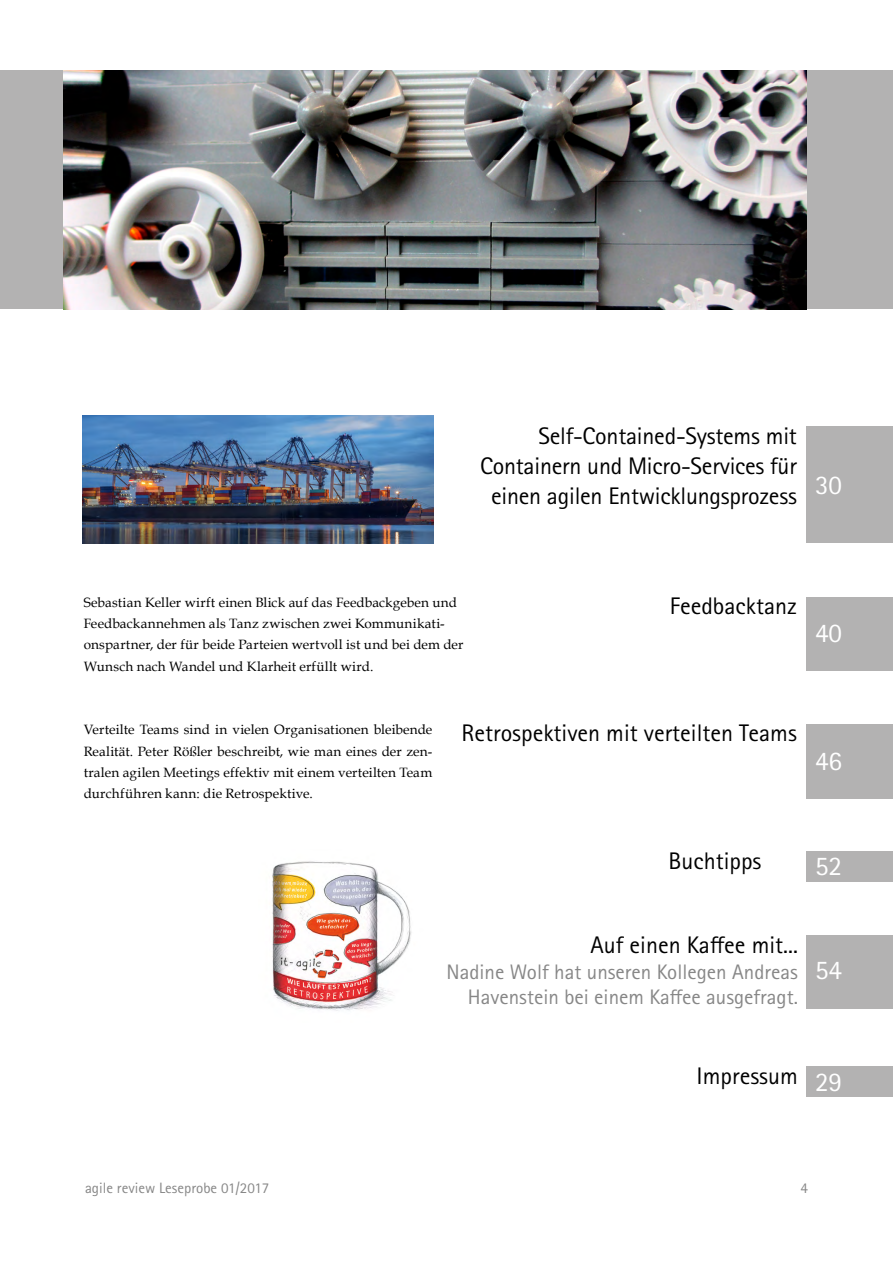
<style>
.page{position:relative;width:893px;height:1263px;background:#fff}
.page>*{position:absolute;margin:0;border:0;box-sizing:border-box;transform-origin:0 0}
.t1{font:27px "Rotis Sans Serif Pro";color:#fff}
.t2{font:24px/30px "Rotis Sans Serif Pro";letter-spacing:-.01em;color:#000;text-align:right}
.t3{font:21px/25.2px "Rotis Sans Serif Pro";color:#878787;text-align:right}
.t4{font:15px "Rotis Sans Serif Pro";color:#878787}
.t5{font:13.5px/21.3px "Book Antiqua";letter-spacing:.01em;color:#000;text-align:justify}
</style>
<div class="page">
<div style="left:0;top:70px;width:893px;height:239px;background:#b3b2b2"></div>
<div style="left:807px;top:724px;width:86px;height:75px;background:#b3b2b2"></div>
<div style="left:806px;top:598px;width:87px;height:73px;background:#b3b2b2"></div>
<div style="left:807px;top:1066px;width:86px;height:31px;background:#b3b2b2"></div>
<div style="left:807px;top:851px;width:86px;height:31px;background:#b3b2b2"></div>
<div style="left:807px;top:935px;width:86px;height:74px;background:#b3b2b2"></div>
<div style="left:807px;top:426px;width:86px;height:117px;background:#b3b2b2"></div>
<img style="left:83px;top:415px;width:350px;height:128px">
<img style="left:272px;top:861px;width:140px;height:150px">
<img style="left:64px;top:70px;width:743px;height:239px">
<h2 class="t2" style="left:480px;top:421px;width:318px">Self-Contained-Systems mit<br>Containern und Micro-Services für einen agilen Entwicklungsprozess</h2>
<h1 class="t1" style="left:815px;top:469px;width:28px">30</h1>
<p class="t5" style="left:84px;top:591px;width:381px;text-align:left">Sebastian Keller wirft einen Blick auf das Feedbackgeben und Feedbackannehmen als Tanz zwischen zwei Kommunikati&shy;onspartner, der für beide Parteien wertvoll ist und bei dem der Wunsch nach Wandel und Klarheit erfüllt wird.</p>
<h2 class="t2" style="left:670px;top:591px;width:129px">Feedbacktanz</h2>
<h1 class="t1" style="left:815px;top:617px;width:28px">40</h1>
<p class="t5" style="left:84px;top:719px;width:350px">Verteilte Teams sind in vielen Organisationen bleibende Realität. Peter Rößler beschreibt, wie man eines der zen&shy;tralen agilen Meetings effektiv mit einem verteilten Team durchführen kann: die Retrospektive.</p>
<h2 class="t2" style="left:462px;top:718px;width:337px">Retrospektiven mit verteilten Teams</h2>
<h1 class="t1" style="left:815px;top:745px;width:28px">46</h1>
<h2 class="t2" style="left:669px;top:846px;width:94px">Buchtipps</h2>
<h1 class="t1" style="left:815px;top:850px;width:28px">52</h1>
<h2 class="t2" style="left:590px;top:930px;width:209px">Auf einen Kaffee mit...</h2>
<h3 class="t3" style="left:446px;top:959px;width:353px">Nadine Wolf hat unseren Kollegen Andreas<br>Havenstein bei einem Kaffee ausgefragt.</h3>
<h1 class="t1" style="left:815px;top:954px;width:28px">54</h1>
<h2 class="t2" style="left:697px;top:1061px;width:103px">Impressum</h2>
<h1 class="t1" style="left:815px;top:1066px;width:28px">29</h1>
<p class="t4" style="left:85px;top:1179px;width:186px">agile review Leseprobe 01/2017</p>
<p class="t4" style="left:800px;top:1179px;width:9px">4</p>
</div>
